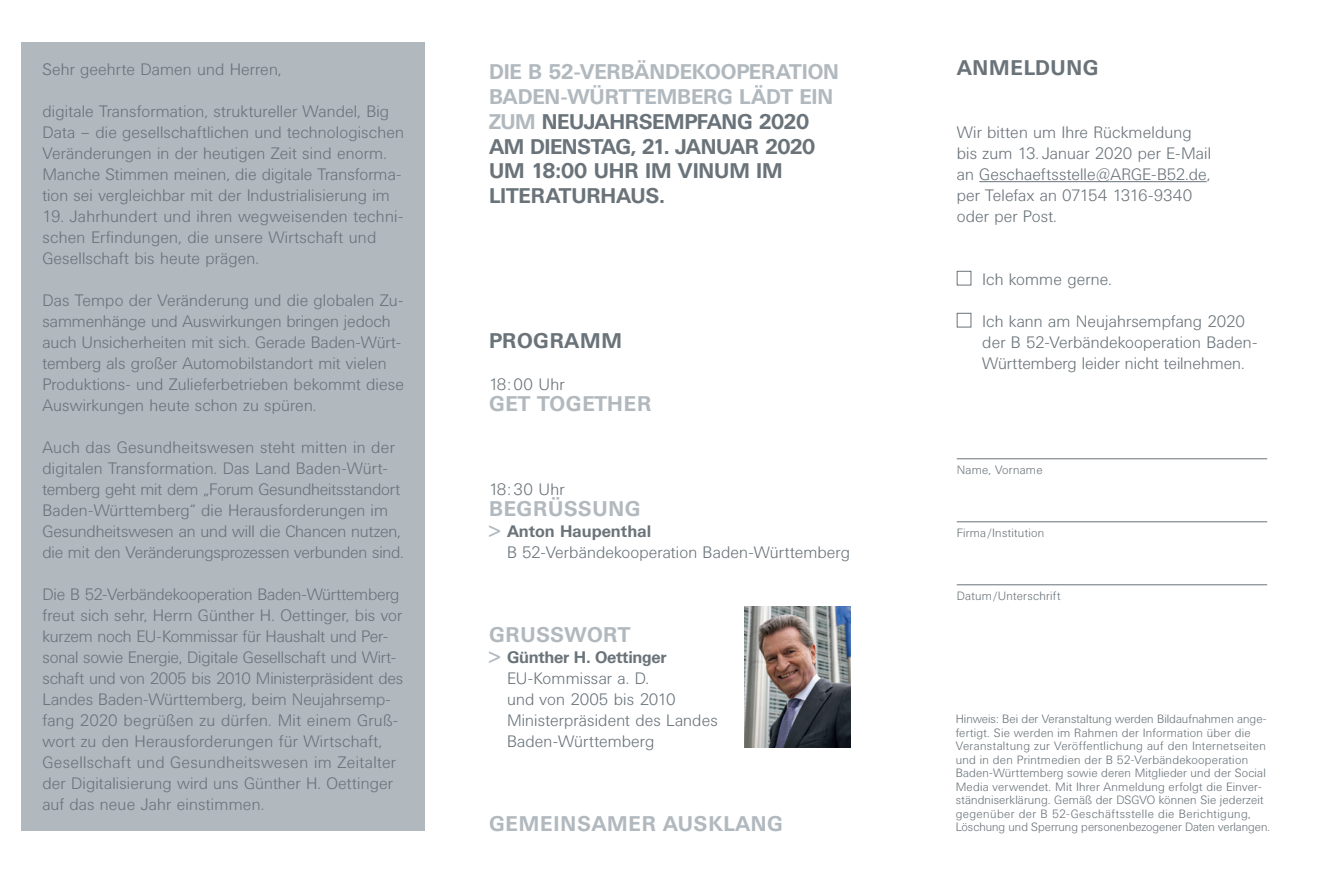
<style>
.page{position:relative;width:1331px;height:893px;background:#fff}
.page>*{position:absolute;margin:0;border:0;box-sizing:border-box;transform-origin:0 0}
.t1{font:700 21px/24.8px "Univers BQ";letter-spacing:-.01em;color:#697379}
.t2{font:700 21px "Univers BQ";letter-spacing:.02em;color:#b1b9bf}
.t3{font:700 21px "Univers BQ";letter-spacing:.04em;color:#b1b9bf}
.t4{font:700 21px "Univers BQ";letter-spacing:.03em;color:#697379}
.t5{font:700 21px "Univers BQ";letter-spacing:.02em;color:#697379}
.t6{font:300 16.5px/21px "Univers BQ";letter-spacing:.005em;color:#697379}
.t7{font:300 12px/13.5px "Univers BQ";letter-spacing:.015em;color:#697379}
.s1{color:#b1b9bf}
.s2{font-weight:700;color:#b1b9bf}
.s3{font-weight:700}
</style>
<div class="page">
<div style="left:21px;top:42px;width:404px;height:789px;background:#b1b9bf"></div>
<hr style="left:979px;top:181px;width:228px;height:1px;background:#697379">
<hr style="left:957px;top:458px;width:310px;height:1px;background:#697379">
<hr style="left:957px;top:521px;width:310px;height:1px;background:#697379">
<hr style="left:957px;top:584px;width:310px;height:1px;background:#697379">
<div style="left:957px;top:271px;width:14px;height:14px;border:1px solid #697379"></div>
<div style="left:957px;top:313px;width:14px;height:14px;border:1px solid #697379"></div>
<img style="left:744px;top:606px;width:106px;height:141px">
<p class="t6" style="left:43px;top:59px;width:241px">Sehr geehrte Damen und Herren,</p>
<p class="t6" style="left:43px;top:101px;width:363px">digitale Transformation, struktureller Wandel, Big Data – die gesellschaftlichen und technologischen Veränderungen in der heutigen Zeit sind enorm.<br>Manche Stimmen meinen, die digitale Transforma&shy;tion sei vergleichbar mit der Industrialisierung im</p>
<p class="t6" style="left:43px;top:206px;width:363px">19. Jahrhundert und ihren wegweisenden techni&shy;schen Erfindungen, die unsere Wirtschaft und<br>Gesellschaft bis heute prägen.</p>
<p class="t6" style="left:43px;top:290px;width:363px">Das Tempo der Veränderung und die globalen Zu&shy;sammenhänge und Auswirkungen bringen jedoch auch Unsicherheiten mit sich. Gerade Baden-Würt&shy;temberg als großer Automobilstandort mit vielen Produktions- und Zulieferbetrieben bekommt diese Auswirkungen heute schon zu spüren.</p>
<p class="t6" style="left:43px;top:437px;width:363px">Auch das Gesundheitswesen steht mitten in der digitalen Transformation. Das Land Baden-Würt&shy;temberg geht mit dem „Forum Gesundheitsstandort Baden-Württemberg“ die Herausforderungen im Gesundheitswesen an und will die Chancen nutzen, die mit den Veränderungsprozessen verbunden sind.</p>
<p class="t6" style="left:43px;top:584px;width:362px">Die B 52-Verbändekooperation Baden-Württemberg freut sich sehr, Herrn Günther H. Oettinger, bis vor kurzem noch EU-Kommissar für Haushalt und Per&shy;sonal sowie Energie, Digitale Gesellschaft und Wirt&shy;schaft und von 2005 bis 2010 Ministerpräsident des Landes Baden-Württemberg, beim Neujahrsemp&shy;fang 2020 begrüßen zu dürfen. Mit einem Gruß&shy;wort zu den Herausforderungen für Wirtschaft, Gesellschaft und Gesundheitswesen im Zeitalter der Digitalisierung wird uns Günther H. Oettinger auf das neue Jahr einstimmen.</p>
<p class="t1" style="left:489px;top:60px;width:351px"><span class="s1">DIE B 52-VERBÄNDEKOOPERATION<br>BADEN-WÜRTTEMBERG LÄDT EIN<br>ZUM</span> NEUJAHRSEMPFANG 2020<br>AM DIENSTAG, 21. JANUAR 2020<br>UM 18:00 UHR IM VINUM IM<br>LITERATURHAUS.</p>
<p class="t5" style="left:489px;top:329px;width:135px">PROGRAMM</p>
<p class="t6" style="left:489px;top:374px;width:77px">18:00 Uhr</p>
<p class="t2" style="left:489px;top:392px;width:164px">GET TOGETHER</p>
<p class="t6" style="left:489px;top:479px;width:77px">18:30 Uhr</p>
<p class="t2" style="left:489px;top:497px;width:153px">BEGRÜSSUNG</p>
<p class="t6" style="left:507px;top:521px;width:344px;text-indent:-18px"><span class="s2">&gt;</span> <span class="s3">Anton Haupenthal<br></span>B 52-Verbändekooperation Baden-Württemberg</p>
<p class="t2" style="left:489px;top:623px;width:143px">GRUSSWORT</p>
<p class="t6" style="left:507px;top:647px;width:212px;text-indent:-18px"><span class="s2">&gt;</span> <span class="s3">Günther H. Oettinger<br></span>EU-Kommissar a. D.<br>und von 2005 bis 2010<br>Ministerpräsident des Landes<br>Baden-Württemberg</p>
<p class="t3" style="left:489px;top:812px;width:295px">GEMEINSAMER AUSKLANG</p>
<p class="t4" style="left:957px;top:56px;width:143px">ANMELDUNG</p>
<p class="t6" style="left:957px;top:122px;width:256px">Wir bitten um Ihre Rückmeldung bis zum 13. Januar 2020 per E-Mail an Geschaeftsstelle@ARGE-B52.de, per Telefax an 07154 1316-9340 oder per Post.</p>
<p class="t6" style="left:982px;top:269px;width:131px">Ich komme gerne.</p>
<p class="t6" style="left:982px;top:311px;width:275px">Ich kann am Neujahrsempfang 2020 der B 52-Verbändekooperation Baden-<br>Württemberg leider nicht teilnehmen.</p>
<p class="t7" style="left:957px;top:463px;width:87px">Name, Vorname</p>
<p class="t7" style="left:957px;top:526px;width:89px">Firma/Institution</p>
<p class="t7" style="left:957px;top:589px;width:105px">Datum/Unterschrift</p>
<p class="t7" style="left:956px;top:712px;width:316px">Hinweis: Bei der Veranstaltung werden Bildaufnahmen ange&shy;fertigt. Sie werden im Rahmen der Information über die Veranstaltung zur Veröffentlichung auf den Internetseiten und in den Printmedien der B 52-Verbändekooperation Baden-Württemberg sowie deren Mitglieder und der Social Media verwendet. Mit Ihrer Anmeldung erfolgt die Einver&shy;ständniserklärung. Gemäß der DSGVO können Sie jederzeit gegenüber der B 52-Geschäftsstelle die Berichtigung, Löschung und Sperrung personenbezogener Daten verlangen.</p>
</div>
